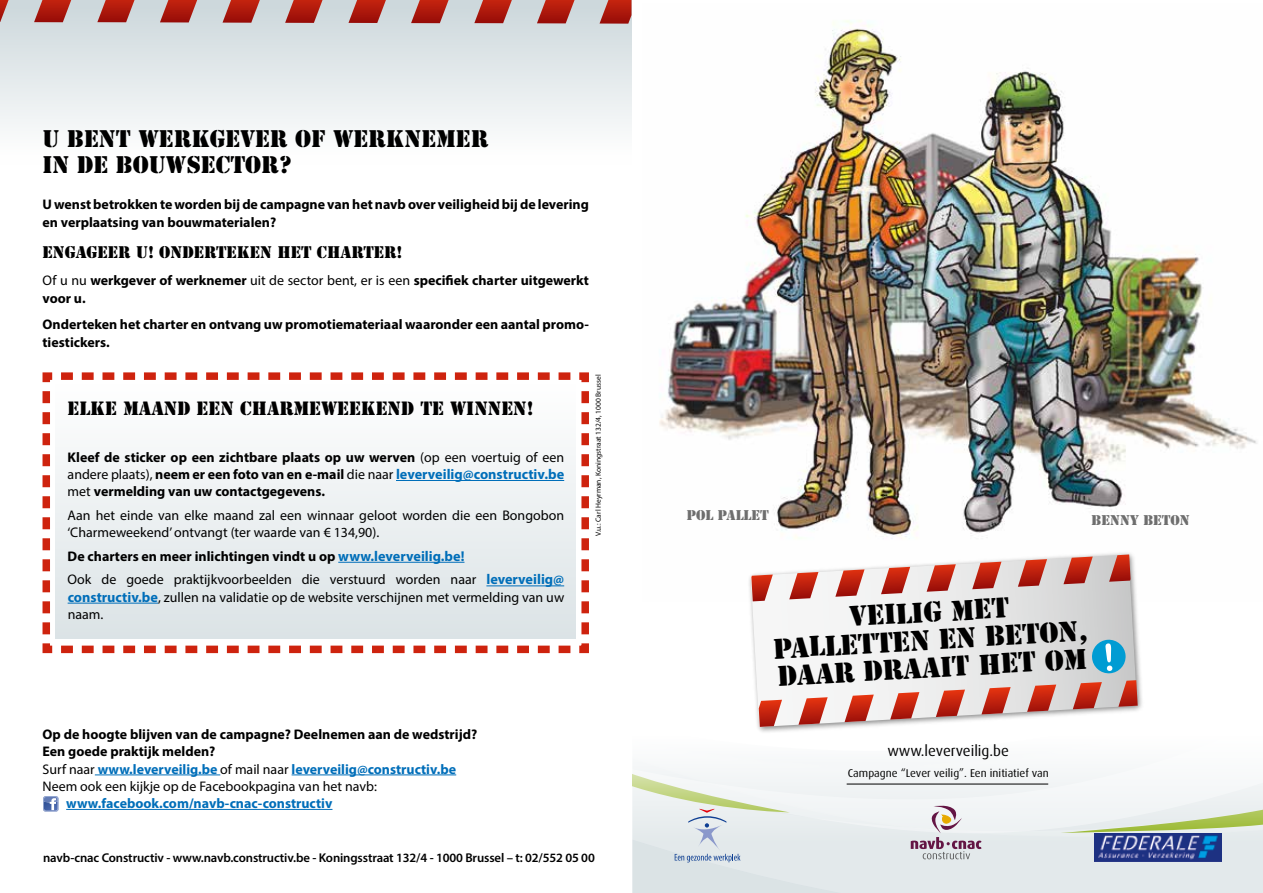
<style>
.page{position:relative;width:1263px;height:893px;background:#fff}
.page>*{position:absolute;margin:0;border:0;box-sizing:border-box;transform-origin:0 0}
.t1{font:26.55px/27.8px "Stencil Std";color:#000;text-align:center}
.t2{font:22.5px/25.5px "Stencil Std";color:#000}
.t3{font:18px "Stencil Std";color:#000}
.t4{font:15.75px "Stencil Std";color:#000}
.t5{font:15px "Dax";color:#000}
.t6{font:700 14.25px "Myriad Pro";color:#006eb9}
.t7{font:700 13.95px/17.2px "Myriad Pro";color:#000}
.t8{font:13.95px/23.5px "Myriad Pro";color:#000}
.t9{font:700 13.95px "Myriad Pro";color:#006eb9}
.t10{font:13.2px "Stencil Std";color:#6e6e6e}
.t11{font:600 12.75px "Myriad Pro";letter-spacing:-.01em;color:#000}
.t12{font:11.25px "Dax";color:#000}
.t13{font:7.5px "Myriad Pro";color:#000}
.s1{font-weight:400}
.s2{font-weight:400;font-size:13.95px;color:#000}
.s3{font-size:13.95px;color:#000}
.s4{font-weight:700}
.s5{font-weight:700;font-size:14.25px;color:#006eb9}
.s6{color:#006eb9}
</style>
<div class="page">
<div style="left:0;top:0;width:631px;height:164px;background:linear-gradient(to bottom,#cbd6da,#fff)"></div>
<svg style="left:537px;top:0;width:37px;height:23px"></svg>
<svg style="left:599px;top:0;width:32px;height:24px"></svg>
<svg style="left:474px;top:0;width:38px;height:23px"></svg>
<svg style="left:411px;top:0;width:38px;height:23px"></svg>
<svg style="left:348px;top:0;width:38px;height:23px"></svg>
<svg style="left:160px;top:0;width:37px;height:22px"></svg>
<svg style="left:223px;top:0;width:37px;height:23px"></svg>
<svg style="left:285px;top:0;width:37px;height:23px"></svg>
<svg style="left:97px;top:0;width:38px;height:22px"></svg>
<svg style="left:34px;top:0;width:37px;height:22px"></svg>
<svg style="left:0;top:0;width:9px;height:22px"></svg>
<div style="left:632px;top:855px;width:631px;height:38px;background:#e3e9eb"></div>
<svg style="left:790px;top:772px;width:473px;height:83px;fill:#f0f3f4"></svg>
<svg style="left:1060px;top:783px;width:203px;height:50px"></svg>
<hr style="left:847px;top:784px;width:201px;height:1px;background:#000">
<img style="left:659px;top:20px;width:598px;height:519px">
<svg style="left:911px;top:803px;width:70px;height:56px"></svg>
<img style="left:1095px;top:833px;width:126px;height:29px">
<svg style="left:42px;top:372px;width:547px;height:282px"></svg>
<div style="left:55px;top:384px;width:521px;height:255px;background:linear-gradient(to bottom,#fffefe,#dae2e5)"></div>
<hr style="left:95px;top:774px;width:125px;height:1px;background:#006eb9">
<hr style="left:292px;top:774px;width:164px;height:1px;background:#006eb9">
<hr style="left:66px;top:809px;width:266px;height:1px;background:#006eb9">
<img style="left:749px;top:552px;width:393px;height:179px">
<svg style="left:751px;top:555px;width:386px;height:172px"></svg>
<svg style="left:881px;top:567px;width:29px;height:27px"></svg>
<svg style="left:927px;top:564px;width:29px;height:28px"></svg>
<svg style="left:1063px;top:557px;width:30px;height:27px"></svg>
<svg style="left:972px;top:562px;width:29px;height:27px"></svg>
<svg style="left:1109px;top:554px;width:21px;height:28px"></svg>
<svg style="left:1018px;top:559px;width:29px;height:28px"></svg>
<svg style="left:835px;top:569px;width:29px;height:28px"></svg>
<svg style="left:789px;top:572px;width:29px;height:27px"></svg>
<svg style="left:751px;top:575px;width:22px;height:26px"></svg>
<svg style="left:890px;top:692px;width:29px;height:28px"></svg>
<svg style="left:936px;top:690px;width:29px;height:27px"></svg>
<svg style="left:1073px;top:682px;width:29px;height:27px"></svg>
<svg style="left:981px;top:687px;width:30px;height:27px"></svg>
<svg style="left:1118px;top:680px;width:20px;height:27px"></svg>
<svg style="left:1027px;top:685px;width:29px;height:27px"></svg>
<svg style="left:844px;top:695px;width:30px;height:27px"></svg>
<svg style="left:798px;top:697px;width:30px;height:28px"></svg>
<svg style="left:1091px;top:639px;width:35px;height:35px"></svg>
<svg style="left:632px;top:700px;width:158px;height:162px"></svg>
<svg style="left:43px;top:796px;width:16px;height:16px"></svg>
<hr style="left:396px;top:480px;width:168px;height:1px;background:#006eb9">
<hr style="left:338px;top:562px;width:126px;height:1px;background:#006eb9">
<hr style="left:486px;top:585px;width:78px;height:1px;background:#006eb9">
<hr style="left:68px;top:603px;width:90px;height:1px;background:#006eb9">
<h2 class="t2" style="left:43px;top:126px;width:447px">U BENT WERKGEVER OF WERKNEMER<br>IN DE BOUWSECTOR?</h2>
<p class="t7" style="left:43px;top:195px;width:548px;line-height:18px">U wenst betrokken te worden bij de campagne van het navb over veiligheid bij de levering en verplaatsing van bouwmaterialen?</p>
<p class="t4" style="left:43px;top:242px;width:361px">ENGAGEER U! ONDERTEKEN HET CHARTER!</p>
<p class="t7" style="left:43px;top:270px;width:548px;line-height:18px"><span class="s1">Of u nu</span> werkgever of werknemer <span class="s1">uit de sector bent, er is een</span> specifiek charter uitgewerkt voor u.</p>
<p class="t7" style="left:43px;top:315px;width:548px;line-height:18px">Onderteken het charter en ontvang uw promotiemateriaal waaronder een aantal promo&shy;tiestickers.</p>
<p class="t3" style="left:68px;top:396px;width:467px">ELKE MAAND EEN CHARMEWEEKEND TE WINNEN!</p>
<p class="t7" style="left:68px;top:448px;width:498px">Kleef de sticker op een zichtbare plaats op uw werven <span class="s1">(op een voertuig of een</span></p>
<p class="t6" style="left:68px;top:465px;width:498px"><span class="s2">andere plaats),</span> <span class="s3">neem er een foto van en e-mail</span> <span class="s2">die naar</span> leverveilig@constructiv.be</p>
<p class="t8" style="left:68px;top:480px;width:498px">met <span class="s4">vermelding van uw contactgegevens.<br></span>Aan het einde van elke maand zal een winnaar geloot worden die een Bongobon</p>
<p class="t8" style="left:68px;top:520px;width:498px">‘Charmeweekend’ ontvangt (ter waarde van € 134,90).<br><span class="s4">De charters en meer inlichtingen vindt u op</span> <span class="s5">www.leverveilig.be!<br></span>Ook de goede praktijkvoorbeelden die verstuurd worden naar <span class="s5">leverveilig@</span></p>
<p class="t8" style="left:68px;top:588px;width:498px;line-height:17.2px"><span class="s5">constructiv.be</span>, zullen na validatie op de website verschijnen met vermelding van uw naam.</p>
<p class="t13" style="left:594px;top:536px;width:163px;rotate:-90deg">V.u.: Carl Heyrman, Koningstraat 132/4, 1000 Brussel</p>
<p class="t7" style="left:43px;top:725px;width:436px">Op de hoogte blijven van de campagne? Deelnemen aan de wedstrijd?<br>Een goede praktijk melden?<br><span class="s1">Surf naar</span> <span class="s6">www.leverveilig.be</span> <span class="s1">of mail naar</span> <span class="s6">leverveilig@constructiv.be </span><span class="s1">Neem ook een kijkje op de Facebookpagina van het navb:</span></p>
<p class="t9" style="left:66px;top:794px;width:268px">www.facebook.com/navb-cnac-constructiv</p>
<p class="t11" style="left:43px;top:849px;width:553px">navb-cnac Constructiv - www.navb.constructiv.be - Koningsstraat 132/4 - 1000 Brussel – t: 02/552 05 00</p>
<p class="t10" style="left:687px;top:507px;width:84px">POL PALLET</p>
<p class="t10" style="left:1091px;top:512px;width:100px">BENNY BETON</p>
<h1 class="t1" style="left:771px;top:607px;width:317px;rotate:-3deg">VEILIG MET<br>PALLETTEN EN BETON,<br>DAAR DRAAIT HET OM</h1>
<p class="t5" style="left:887px;top:742px;width:123px">www.leverveilig.be</p>
<p class="t12" style="left:848px;top:767px;width:202px">Campagne “Lever veilig”. Een initiatief van</p>
</div>
